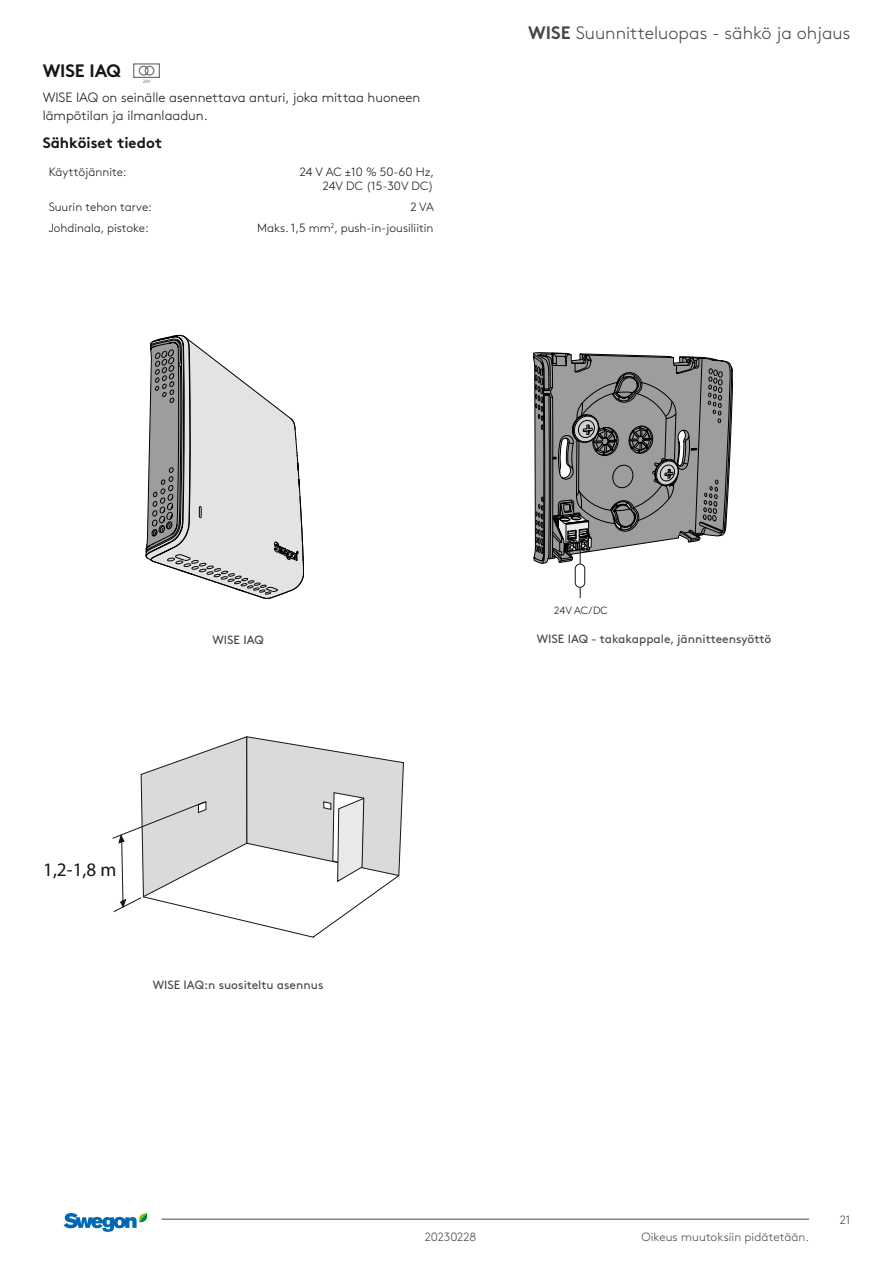
<style>
.page{position:relative;width:893px;height:1263px;background:#fff}
.page>*{position:absolute;margin:0;border:0;box-sizing:border-box;transform-origin:0 0}
.t1{font:19.2px "Myriad Pro";color:#161514}
.t2{font:300 18px "Swegon Brown";color:#484747}
.t3{font:700 18px "Swegon Brown";letter-spacing:-.01em;color:#161514}
.t4{font:700 15px "Swegon Brown";color:#161514}
.t5{font:300 13.5px/18px "Swegon Brown";color:#161514}
.t6{font:300 12px/14.2px "Swegon Brown";color:#161514;text-align:right}
.t7{font:12px "Swegon Brown";color:#484747}
.t8{font:300 12px "Swegon Brown";letter-spacing:.005em;color:#484747}
.t9{font:300 10.5px "Swegon Brown";color:#161514}
.t10{font:300 4.8px "Frutiger";color:#565655}
.s1{font-weight:700}
</style>
<div class="page">
<svg style="left:64px;top:1213px;width:84px;height:19px"></svg>
<hr style="left:162px;top:1219px;width:647px;height:1px;background:#484747">
<div style="left:133px;top:63px;width:27px;height:15px;border:1px solid #6e6e6f"></div>
<svg style="left:138px;top:65px;width:17px;height:11px"></svg>
<svg style="left:146px;top:335px;width:158px;height:264px"></svg>
<svg style="left:112px;top:736px;width:292px;height:202px"></svg>
<svg style="left:533px;top:353px;width:200px;height:211px;background:#919190"></svg>
<div style="left:575px;top:564px;width:10px;height:24px;border:1px solid #161514;border-radius:5px"></div>
<h2 class="t3" style="left:43px;top:56px;width:80px">WISE IAQ</h2>
<p class="t5" style="left:43px;top:87px;width:379px">WISE IAQ on seinälle asennettava anturi, joka mittaa huoneen lämpötilan ja ilmanlaadun.</p>
<p class="t4" style="left:43px;top:131px;width:121px">Sähköiset tiedot</p>
<p class="t6" style="left:49px;top:164px;width:79px">Käyttöjännite:</p>
<p class="t6" style="left:300px;top:164px;width:136px">24 V AC ±10 % 50-60 Hz,<br>24V DC (15-30V DC)</p>
<p class="t6" style="left:49px;top:199px;width:105px">Suurin tehon tarve:</p>
<p class="t6" style="left:410px;top:199px;width:25px">2 VA</p>
<p class="t6" style="left:49px;top:220px;width:102px">Johdinala, pistoke:</p>
<p class="t6" style="left:257px;top:220px;width:178px">Maks. 1,5 mm<sup>2</sup>, push-in-jousiliitin</p>
<p class="t10" style="left:143px;top:79px;width:10px">24V</p>
<h2 class="t2" style="left:528px;top:19px;width:324px"><span class="s1">WISE</span> Suunnitteluopas - sähkö ja ohjaus</h2>
<p class="t7" style="left:212px;top:630px;width:53px">WISE IAQ</p>
<h1 class="t1" style="left:43px;top:857px;width:75px">1,2-1,8 m</h1>
<p class="t7" style="left:153px;top:976px;width:172px">WISE IAQ:n suositeltu asennus</p>
<p class="t9" style="left:554px;top:603px;width:55px">24V AC/DC</p>
<p class="t7" style="left:537px;top:630px;width:236px">WISE IAQ - takakappale, jännitteensyöttö</p>
<p class="t8" style="left:840px;top:1211px;width:12px">21</p>
<p class="t8" style="left:425px;top:1227px;width:53px">20230228</p>
<p class="t8" style="left:641px;top:1227px;width:169px">Oikeus muutoksiin pidätetään.</p>
</div>
